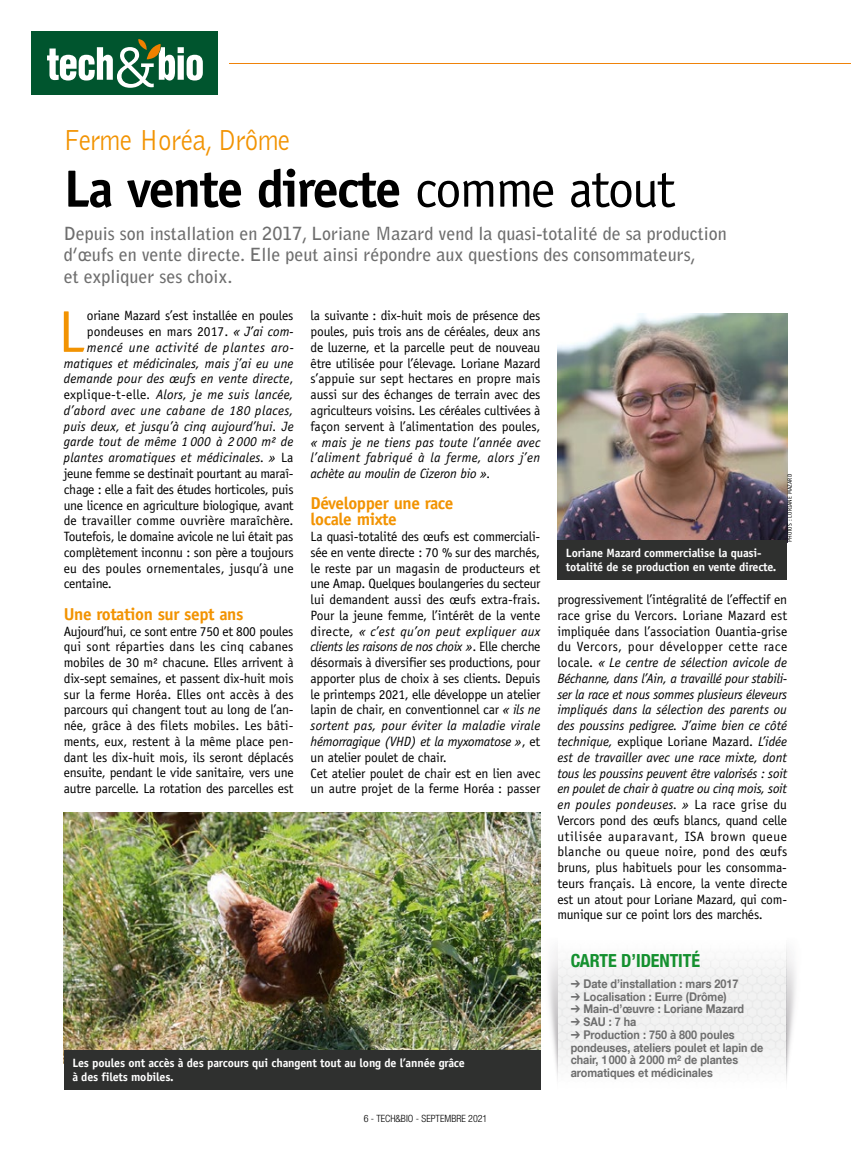
<style>
.page{position:relative;width:851px;height:1149px;background:#fff}
.page>*{position:absolute;margin:0;border:0;box-sizing:border-box;transform-origin:0 0}
.t1{font:58.95px "Officina Sans Std";color:#f29302}
.t2{font:700 52.5px "Officina Sans Std";letter-spacing:-.035em;color:#000}
.t3{font:300 30px "Bell Gothic Std";letter-spacing:-.02em;color:#f29302;scale:.9 1}
.t4{font:700 18px/21px "Bell Gothic Std";color:#6e6e6e}
.t5{font:700 condensed 18px "Helvetica Neue LT Com";letter-spacing:-.005em;color:#14902f}
.t6{font:700 17.25px/15.8px "Officina Sans Std";letter-spacing:-.025em;color:#f29302}
.t7{font:13.5px/15.8px "Officina Sans Std";letter-spacing:-.015em;color:#000;text-align:justify}
.t8{font:italic 13.5px/15.8px "Officina Sans Std";letter-spacing:.01em;color:#000;text-align:justify}
.t9{font:13.5px "Officina Sans Std";letter-spacing:.01em;color:#000}
.t10{font:13.5px "Officina Sans Std";letter-spacing:.005em;color:#000}
.t11{font:italic 13.5px "Officina Sans Std";letter-spacing:.04em;color:#000}
.t12{font:700 12px/12.8px "Helvetica Neue LT Com";color:#6e6e6e;scale:.9 1}
.t13{font:700 12px/13.5px "Officina Sans Std";letter-spacing:-.015em;color:#fff}
.t14{font:300 condensed 10.05px "Helvetica Neue LT Com";color:#000}
.t15{font:6px "Officina Sans Std";letter-spacing:.01em;color:#000}
.s1{font-weight:400}
.s2{font-style:italic}
.s3{font-style:normal}
</style>
<div class="page">
<div style="left:32px;top:32px;width:186px;height:63px;background:#00552e"></div>
<svg style="left:47px;top:39px;width:156px;height:49px"></svg>
<hr style="left:230px;top:63px;width:620px;height:1px;background:#ef8209">
<img style="left:557px;top:950px;width:229px;height:129px">
<img style="left:786px;top:948px;width:10px;height:134px">
<img style="left:548px;top:950px;width:9px;height:121px">
<img style="left:64px;top:812px;width:476px;height:237px">
<div style="left:64px;top:1049px;width:476px;height:40px;background:#2f302f"></div>
<img style="left:557px;top:313px;width:230px;height:229px">
<div style="left:557px;top:540px;width:229px;height:39px;background:#2f302f"></div>
<h3 class="t3" style="left:64px;top:124px;width:253px">Ferme Horéa, Drôme</h3>
<h2 class="t2" style="left:64px;top:156px;width:612px">La vente directe <span class="s1">comme atout</span></h2>
<h3 class="t4" style="left:64px;top:223px;width:664px">Depuis son installation en 2017, Loriane Mazard vend la quasi-totalité de sa production d’œufs en vente directe. Elle peut ainsi répondre aux questions des consommateurs,<br>et expliquer ses choix.</h3>
<h1 class="t1" style="left:58px;top:297px;width:28px">L</h1>
<p class="t7" style="left:87px;top:308px;width:208px">oriane Mazard s’est installée en poules</p>
<p class="t7" style="left:310px;top:308px;width:231px">la suivante : dix-huit mois de présence des poules, puis trois ans de céréales, deux ans de luzerne, et la parcelle peut de nouveau être utilisée pour l’élevage. Loriane Mazard s’appuie sur sept hectares en propre mais aussi sur des échanges de terrain avec des agriculteurs voisins. Les céréales cultivées à façon servent à l’alimentation des poules,</p>
<p class="t8" style="left:310px;top:434px;width:231px">« mais je ne tiens pas toute l’année avec l’aliment fabriqué à la ferme, alors j’en achète au moulin de Cizeron bio ».</p>
<p class="t6" style="left:310px;top:495px;width:144px">Développer une race locale mixte</p>
<p class="t7" style="left:310px;top:528px;width:231px;text-align:left">La quasi-totalité des œufs est commerciali&shy;sée en vente directe : 70 % sur des marchés, le reste par un magasin de producteurs et une Amap. Quelques boulangeries du secteur lui demandent aussi des œufs extra-frais.<br>Pour la jeune femme, l’intérêt de la vente directe, <span class="s2">« c’est qu’on peut expliquer aux clients les raisons de nos choix »</span>. Elle cherche désormais à diversifier ses productions, pour apporter plus de choix à ses clients. Depuis le printemps 2021, elle développe un atelier lapin de chair, en conventionnel car <span class="s2">« ils ne sortent pas, pour éviter la maladie virale hémorragique (VHD) et la myxomatose »</span>, et un atelier poulet de chair.<br>Cet atelier poulet de chair est en lien avec un autre projet de la ferme Horéa : passer</p>
<p class="t10" style="left:87px;top:323px;width:208px">pondeuses en mars 2017. <span class="s2">« J’ai com-</span></p>
<p class="t11" style="left:87px;top:339px;width:208px">mencé une activité de plantes aro-</p>
<p class="t8" style="left:64px;top:355px;width:231px">matiques et médicinales, mais j’ai eu une</p>
<p class="t8" style="left:64px;top:371px;width:231px">demande pour des œufs en vente directe<span class="s3">,</span></p>
<p class="t8" style="left:64px;top:386px;width:231px"><span class="s3">explique-t-elle</span>. Alors, je me suis lancée,</p>
<p class="t8" style="left:64px;top:402px;width:231px">d’abord avec une cabane de 180 places,</p>
<p class="t8" style="left:64px;top:418px;width:231px">puis deux, et jusqu’à cinq aujourd’hui. Je</p>
<p class="t8" style="left:64px;top:434px;width:231px">garde tout de même 1 000 à 2 000 m² de</p>
<p class="t8" style="left:64px;top:449px;width:231px">plantes aromatiques et médicinales. » <span class="s3">La</span></p>
<p class="t7" style="left:64px;top:465px;width:231px">jeune femme se destinait pourtant au maraî-</p>
<p class="t7" style="left:64px;top:481px;width:231px">chage : elle a fait des études horticoles, puis</p>
<p class="t7" style="left:64px;top:497px;width:231px">une licence en agriculture biologique, avant</p>
<p class="t9" style="left:64px;top:512px;width:231px">de travailler comme ouvrière maraîchère.</p>
<p class="t7" style="left:64px;top:528px;width:231px">Toutefois, le domaine avicole ne lui était pas</p>
<p class="t7" style="left:64px;top:544px;width:231px">complètement inconnu : son père a toujours</p>
<p class="t9" style="left:64px;top:560px;width:231px">eu des poules ornementales, jusqu’à une</p>
<p class="t7" style="left:64px;top:575px;width:49px">centaine.</p>
<p class="t6" style="left:64px;top:605px;width:181px">Une rotation sur sept ans</p>
<p class="t7" style="left:64px;top:623px;width:231px">Aujourd’hui, ce sont entre 750 et 800 poules qui sont réparties dans les cinq cabanes mobiles de 30 m² chacune. Elles arrivent à dix-sept semaines, et passent dix-huit mois sur la ferme Horéa. Elles ont accès à des parcours qui changent tout au long de l’an&shy;née, grâce à des filets mobiles. Les bâti&shy;ments, eux, restent à la même place pen&shy;dant les dix-huit mois, ils seront déplacés ensuite, pendant le vide sanitaire, vers une autre parcelle. La rotation des parcelles est</p>
<p class="t15" style="left:786px;top:542px;width:69px;rotate:-90deg">PHOTOS : LORIANE MAZARD</p>
<p class="t13" style="left:566px;top:546px;width:212px">Loriane Mazard commercialise la quasi&shy;totalité de se production en vente directe.</p>
<p class="t7" style="left:557px;top:591px;width:231px">progressivement l’intégralité de l’effectif en race grise du Vercors. Loriane Mazard est impliquée dans l’association Ouantia-grise du Vercors, pour développer cette race locale. <span class="s2">« Le centre de sélection avicole de Béchanne, dans l’Ain, a travaillé pour stabili&shy;ser la race et nous sommes plusieurs éleveurs impliqués dans la sélection des parents ou des poussins pedigree. J’aime bien ce côté technique,</span> explique Loriane Mazard. <span class="s2">L’idée est de travailler avec une race mixte, dont tous les poussins peuvent être valorisés : soit en poulet de chair à quatre ou cinq mois, soit en poules pondeuses. »</span> La race grise du Vercors pond des œufs blancs, quand celle utilisée auparavant, ISA brown queue blanche ou queue noire, pond des œufs bruns, plus habituels pour les consomma&shy;teurs français. Là encore, la vente directe est un atout pour Loriane Mazard, qui com&shy;munique sur ce point lors des marchés.</p>
<p class="t13" style="left:72px;top:1056px;width:394px">Les poules ont accès à des parcours qui changent tout au long de l’année grâce à des filets mobiles.</p>
<p class="t14" style="left:364px;top:1112px;width:125px">6 - TECH&amp;BIO - SEPTEMBRE 2021</p>
<h3 class="t5" style="left:570px;top:949px;width:131px">CARTE D’IDENTITÉ</h3>
<p class="t12" style="left:570px;top:976px;width:188px">➔ Date d’installation : mars 2017</p>
<p class="t12" style="left:570px;top:989px;width:175px">➔ Localisation : Eurre (Drôme)</p>
<p class="t12" style="left:570px;top:1002px;width:194px">➔ Main-d’œuvre : Loriane Mazard</p>
<p class="t12" style="left:570px;top:1014px;width:74px">➔ SAU : 7 ha</p>
<p class="t12" style="left:570px;top:1027px;width:215px">➔ Production : 750 à 800 poules pondeuses, ateliers poulet et lapin de chair, 1 000 à 2 000 m² de plantes aromatiques et médicinales</p>
</div>
